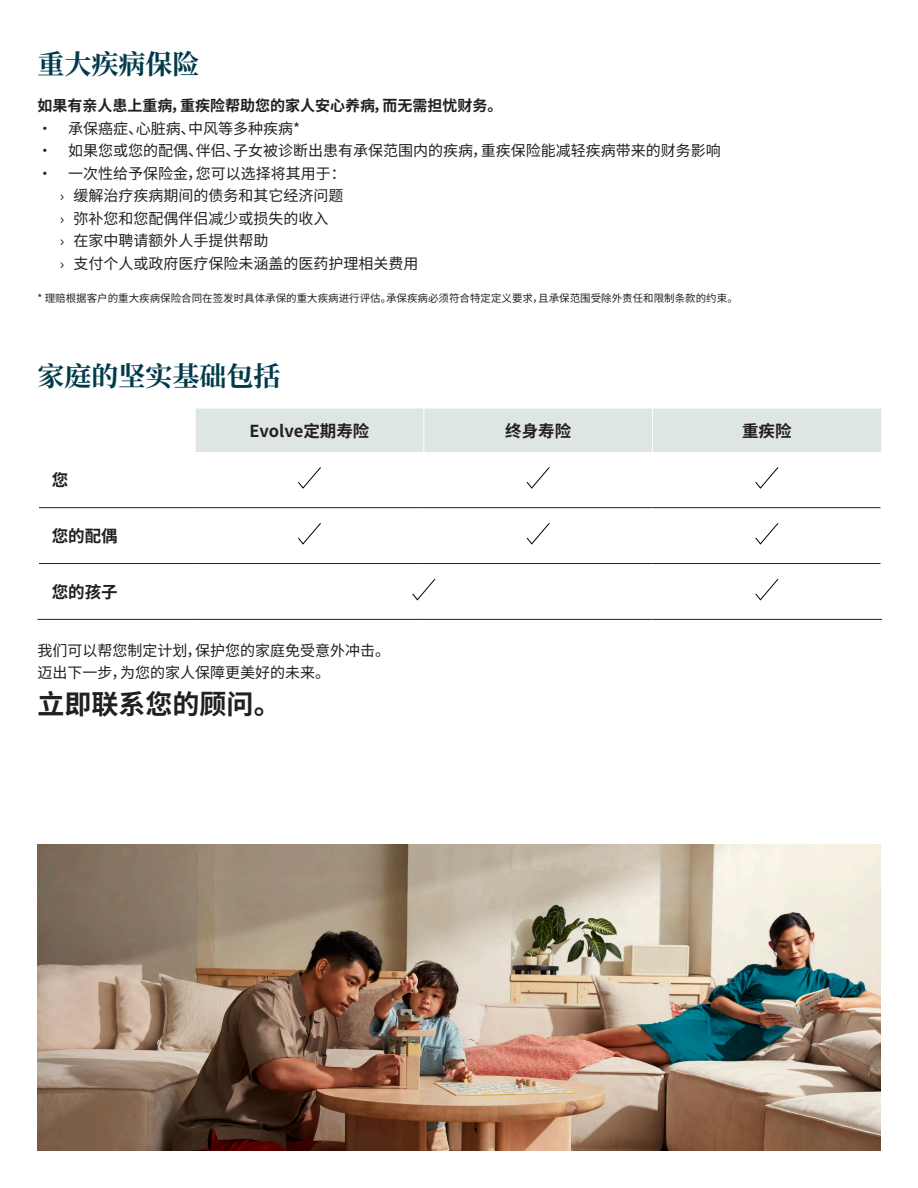
<style>
.page{position:relative;width:918px;height:1188px;background:#fff}
.page>*{position:absolute;margin:0;border:0;box-sizing:border-box;transform-origin:0 0}
.t1{font:700 27px "Noto Serif SC";color:#003b4b}
.t2{font:700 27px "Noto Sans SC";color:#231f20}
.t3{font:700 16.5px "Noto Sans SC";color:#231f20}
.t4{font:15px/22.5px "Noto Sans SC";color:#231f20}
.t5{font:700 15px "Noto Sans SC";color:#231f20}
.t6{font:10.5px "Noto Sans SC";color:#231f20}
.s1{font-family:"Sun Life Sans";font-weight:300}
</style>
<div class="page">
<svg style="left:39px;top:618px;width:841px;height:1px"></svg>
<div style="left:196px;top:409px;width:685px;height:43px;background:#dde6e1"></div>
<svg style="left:39px;top:508px;width:841px;height:1px"></svg>
<hr style="left:423px;top:409px;width:1px;height:43px;background:#fff">
<hr style="left:652px;top:409px;width:1px;height:43px;background:#fff">
<hr style="left:194px;top:508px;width:2px;height:55px;background:#fff">
<hr style="left:423px;top:508px;width:2px;height:55px;background:#fff">
<hr style="left:652px;top:508px;width:1px;height:55px;background:#fff">
<hr style="left:194px;top:564px;width:2px;height:55px;background:#fff">
<hr style="left:652px;top:564px;width:1px;height:55px;background:#fff">
<hr style="left:39px;top:507px;width:156px;height:1px;background:#231f20">
<hr style="left:195px;top:507px;width:229px;height:1px;background:#231f20">
<hr style="left:424px;top:507px;width:229px;height:1px;background:#231f20">
<hr style="left:653px;top:507px;width:228px;height:1px;background:#231f20">
<hr style="left:39px;top:563px;width:156px;height:1px;background:#231f20">
<hr style="left:195px;top:563px;width:229px;height:1px;background:#231f20">
<hr style="left:424px;top:563px;width:229px;height:1px;background:#231f20">
<hr style="left:653px;top:563px;width:228px;height:1px;background:#231f20">
<hr style="left:38px;top:619px;width:157px;height:1px;background:#231f20">
<hr style="left:195px;top:619px;width:229px;height:1px;background:#231f20">
<hr style="left:424px;top:619px;width:229px;height:1px;background:#231f20">
<hr style="left:653px;top:619px;width:229px;height:1px;background:#231f20">
<svg style="left:298px;top:467px;width:23px;height:22px"></svg>
<svg style="left:526px;top:467px;width:24px;height:22px"></svg>
<svg style="left:755px;top:467px;width:24px;height:22px"></svg>
<svg style="left:298px;top:523px;width:23px;height:22px"></svg>
<svg style="left:526px;top:523px;width:24px;height:22px"></svg>
<svg style="left:755px;top:523px;width:24px;height:22px"></svg>
<svg style="left:412px;top:579px;width:24px;height:22px"></svg>
<svg style="left:755px;top:579px;width:24px;height:22px"></svg>
<img style="left:38px;top:845px;width:842px;height:305px">
<h1 class="t1" style="left:38px;top:49px;width:163px">重大疾病保险</h1>
<p class="t5" style="left:38px;top:97px;width:467px">如果有亲人患上重病，重疾险帮助您的家人安心养病，而无需担忧财务。</p>
<p class="t4" style="left:38px;top:117px;width:264px">• 承保癌症、心脏病、中风等多种疾病*</p>
<p class="t4" style="left:38px;top:140px;width:685px">• 如果您或您的配偶、伴侣、子女被诊断出患有承保范围内的疾病，重疾保险能减轻疾病带来的财务影响</p>
<p class="t4" style="left:60px;top:162px;width:360px;text-indent:-22px">• 一次性给予保险金，您可以选择将其用于：<br><span class="s1">›</span> 缓解治疗疾病期间的债务和其它经济问题<br><span class="s1">›</span> 弥补您和您配偶伴侣减少或损失的收入<br><span class="s1">›</span> 在家中聘请额外人手提供帮助<br><span class="s1">›</span> 支付个人或政府医疗保险未涵盖的医药护理相关费用</p>
<p class="t6" style="left:38px;top:292px;width:702px">* 理赔根据客户的重大疾病保险合同在签发时具体承保的重大疾病进行评估。承保疾病必须符合特定定义要求，且承保范围受除外责任和限制条款的约束。</p>
<h1 class="t1" style="left:38px;top:361px;width:244px">家庭的坚实基础包括</h1>
<p class="t3" style="left:52px;top:471px;width:18px">您</p>
<p class="t3" style="left:52px;top:527px;width:67px">您的配偶</p>
<p class="t3" style="left:52px;top:583px;width:67px">您的孩子</p>
<p class="t3" style="left:250px;top:422px;width:121px">Evolve定期寿险</p>
<p class="t3" style="left:505px;top:422px;width:67px">终身寿险</p>
<p class="t3" style="left:742px;top:422px;width:51px">重疾险</p>
<p class="t4" style="left:38px;top:639px;width:354px">我们可以帮您制定计划，保护您的家庭免受意外冲击。迈出下一步，为您的家人保障更美好的未来。</p>
<h1 class="t2" style="left:38px;top:689px;width:245px">立即联系您的顾问。</h1>
</div>
